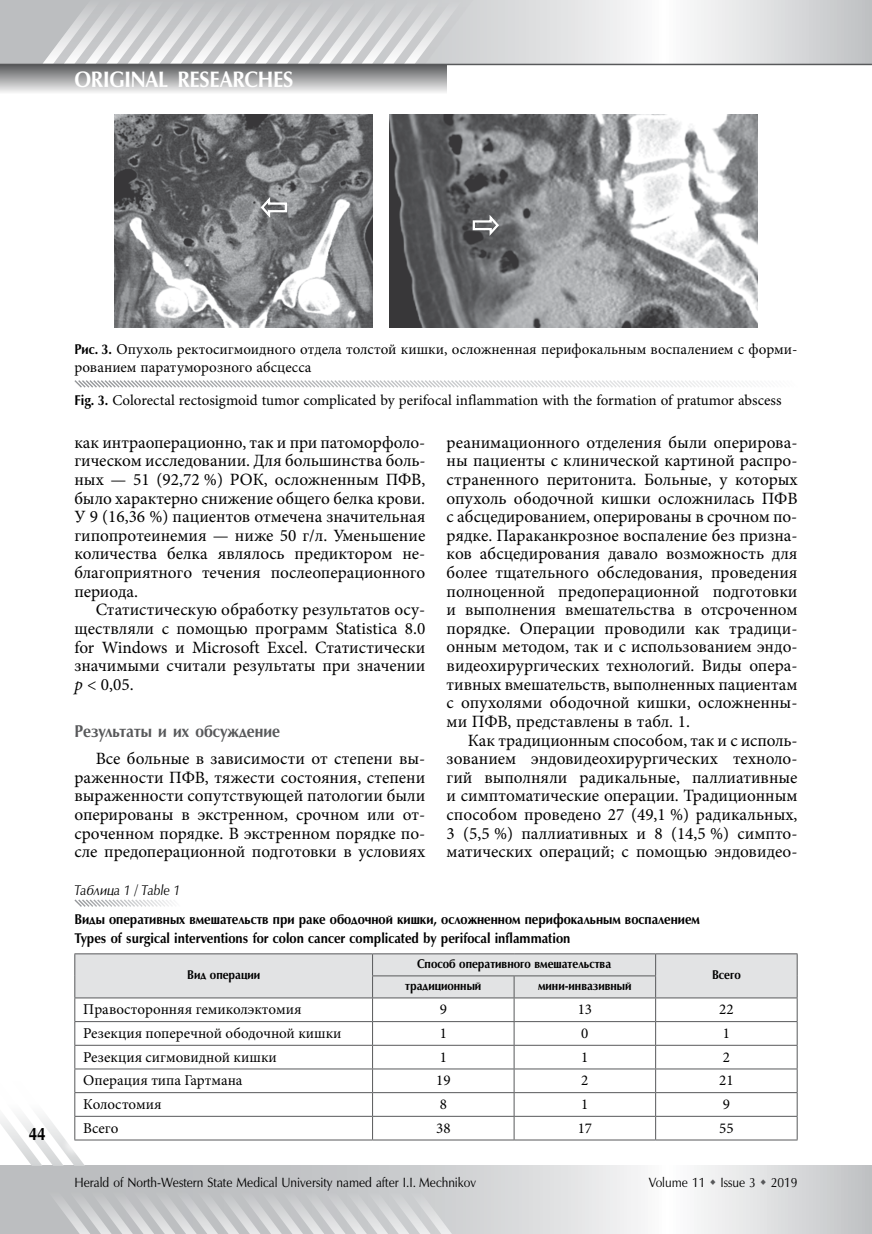
<style>
.page{position:relative;width:872px;height:1234px;background:#fff}
.page>*{position:absolute;margin:0;border:0;box-sizing:border-box;transform-origin:0 0}
.t1{font:700 22.5px "Optimum AP";letter-spacing:-.01em;color:#fff;scale:.9 1}
.t2{font:700 18px "Optimum AP";color:#000;scale:.85 1}
.t3{font:17.25px/18.6px "Minion Pro";color:#000;text-align:justify}
.t4{font:700 17.25px "Optimum AP";color:#58595b;scale:.9 1}
.t5{font:15px/18px "Minion Pro";color:#000}
.t6{font:700 14.25px/18.5px "Optimum AP";color:#000;scale:.9 1}
.t7{font:italic 14.25px "Optimum AP";color:#000;scale:.9 1}
.t8{font:13.5px "Optimum AP";color:#000;scale:.9 1}
.t9{font:700 12.75px "Optimum AP";color:#000;scale:.9 1}
.s1{font-family:"Optimum AP";font-weight:700;font-size:14.25px}
.s2{font-style:italic}
</style>
<div class="page">
<svg style="left:0;top:0;width:872px;height:64px"></svg>
<div style="left:0;top:1165px;width:872px;height:68px;background:linear-gradient(to bottom,#cbccce,#cbccce)"></div>
<div style="left:0;top:64px;width:446px;height:30px;background:linear-gradient(to bottom,#555658,#f4f4f4)"></div>
<svg style="left:43px;top:0;width:446px;height:64px;background:#d1d2d4"></svg>
<hr style="left:0;top:64px;width:872px;height:1px;background:#58595b">
<svg style="left:74px;top:380px;width:678px;height:8px"></svg>
<img style="left:115px;top:115px;width:257px;height:213px">
<img style="left:389px;top:115px;width:368px;height:213px">
<svg style="left:471px;top:214px;width:29px;height:25px"></svg>
<svg style="left:259px;top:196px;width:29px;height:25px"></svg>
<svg style="left:74px;top:899px;width:100px;height:8px"></svg>
<svg style="left:0;top:953px;width:797px;height:280px"></svg>
<h1 class="t1" style="left:74px;top:67px;width:77px">ORIGINAL</h1>
<h1 class="t1" style="left:177px;top:67px;width:130px">researches</h1>
<p class="t2" style="left:29px;top:1124px;width:21px">44</p>
<p class="t5" style="left:74px;top:340px;width:724px"><span class="s1">Рис. 3.</span> Опухоль ректосигмоидного отдела толстой кишки, осложненная перифокальным воспалением с форми&shy;рованием паратуморозного абсцесса</p>
<p class="t5" style="left:74px;top:391px;width:708px"><span class="s1">Fig. 3.</span> Colorectal rectosigmoid tumor complicated by perifocal inflammation with the formation of pratumor abscess</p>
<p class="t3" style="left:74px;top:433px;width:353px">как интраоперационно, так и при патоморфоло&shy;гическом исследовании. Для большинства боль&shy;ных — 51 (92,72 %) РОК, осложненным ПФВ, было характерно снижение общего белка крови.<br>У 9 (16,36 %) пациентов отмечена значительная гипопротеинемия — ниже 50 г/л. Уменьшение количества белка являлось предиктором не&shy;благоприятного течения послеоперационного периода.</p>
<p class="t3" style="left:74px;top:600px;width:352px;text-indent:21px">Статистическую обработку результатов осу&shy;ществляли с помощью программ Statistica 8.0 for Windows и Microsoft Excel. Статистически значимыми считали результаты при значении <span class="s2">p</span> &lt; 0,05.</p>
<p class="t4" style="left:74px;top:721px;width:230px">Результаты и их обсуждение</p>
<p class="t3" style="left:74px;top:749px;width:352px;text-indent:21px">Все больные в зависимости от степени вы&shy;раженности ПФВ, тяжести состояния, степени выраженности сопутствующей патологии были оперированы в экстренном, срочном или от&shy;сроченном порядке. В экстренном порядке по&shy;сле предоперационной подготовки в условиях</p>
<p class="t3" style="left:446px;top:433px;width:352px">реанимационного отделения были оперирова&shy;ны пациенты с клинической картиной распро&shy;страненного перитонита. Больные, у которых опухоль ободочной кишки осложнилась ПФВ с абсцедированием, оперированы в срочном по&shy;рядке. Параканкрозное воспаление без призна&shy;ков абсцедирования давало возможность для более тщательного обследования, проведения полноценной предоперационной подготовки и выполнения вмешательства в отсроченном порядке. Операции проводили как традици&shy;онным методом, так и с использованием эндо&shy;видеохирургических технологий. Виды опера&shy;тивных вмешательств, выполненных пациентам с опухолями ободочной кишки, осложненны&shy;ми ПФВ, представлены в табл. 1.</p>
<p class="t3" style="left:446px;top:730px;width:352px;text-indent:21px">Как традиционным способом, так и с исполь&shy;зованием эндовидеохирургических техноло&shy;гий выполняли радикальные, паллиативные и симптоматические операции. Традиционным способом проведено 27 (49,1 %) радикальных, 3 (5,5 %) паллиативных и 8 (14,5 %) симпто&shy;матических операций; с помощью эндовидео-</p>
<p class="t7" style="left:74px;top:882px;width:119px">Таблица 1 / Table 1</p>
<p class="t6" style="left:74px;top:910px;width:696px">Виды оперативных вмешательств при раке ободочной кишки, осложненном перифокальным воспалением<br>Types of surgical interventions for colon cancer complicated by perifocal inflammation</p>
<p class="t9" style="left:187px;top:967px;width:83px">Вид операции</p>
<p class="t9" style="left:417px;top:956px;width:217px">Способ оперативного вмешательства</p>
<p class="t9" style="left:405px;top:978px;width:86px">традиционный</p>
<p class="t9" style="left:538px;top:978px;width:105px">мини-инвазивный</p>
<p class="t9" style="left:712px;top:967px;width:33px">Всего</p>
<p class="t5" style="left:83px;top:1000px;width:220px">Правосторонняя гемиколэктомия</p>
<p class="t5" style="left:440px;top:1000px;width:9px">9</p>
<p class="t5" style="left:577px;top:1000px;width:16px">13</p>
<p class="t5" style="left:719px;top:1000px;width:16px">22</p>
<p class="t5" style="left:83px;top:1023px;width:260px">Резекция поперечной ободочной кишки</p>
<p class="t5" style="left:440px;top:1023px;width:9px">1</p>
<p class="t5" style="left:581px;top:1023px;width:9px">0</p>
<p class="t5" style="left:723px;top:1023px;width:9px">1</p>
<p class="t5" style="left:83px;top:1047px;width:195px">Резекция сигмовидной кишки</p>
<p class="t5" style="left:440px;top:1047px;width:9px">1</p>
<p class="t5" style="left:581px;top:1047px;width:9px">1</p>
<p class="t5" style="left:723px;top:1047px;width:9px">2</p>
<p class="t5" style="left:83px;top:1071px;width:161px">Операция типа Гартмана</p>
<p class="t5" style="left:436px;top:1071px;width:16px">19</p>
<p class="t5" style="left:581px;top:1071px;width:9px">2</p>
<p class="t5" style="left:719px;top:1071px;width:16px">21</p>
<p class="t5" style="left:83px;top:1094px;width:80px">Колостомия</p>
<p class="t5" style="left:440px;top:1094px;width:9px">8</p>
<p class="t5" style="left:581px;top:1094px;width:9px">1</p>
<p class="t5" style="left:723px;top:1094px;width:9px">9</p>
<p class="t5" style="left:83px;top:1118px;width:37px">Всего</p>
<p class="t5" style="left:436px;top:1118px;width:16px">38</p>
<p class="t5" style="left:577px;top:1118px;width:16px">17</p>
<p class="t5" style="left:719px;top:1118px;width:16px">55</p>
<p class="t8" style="left:74px;top:1175px;width:448px">Herald of North-Western State Medical University named after I.I. Mechnikov</p>
<p class="t8" style="left:648px;top:1175px;width:167px">Volume 11 Issue 3 2019</p>
</div>
